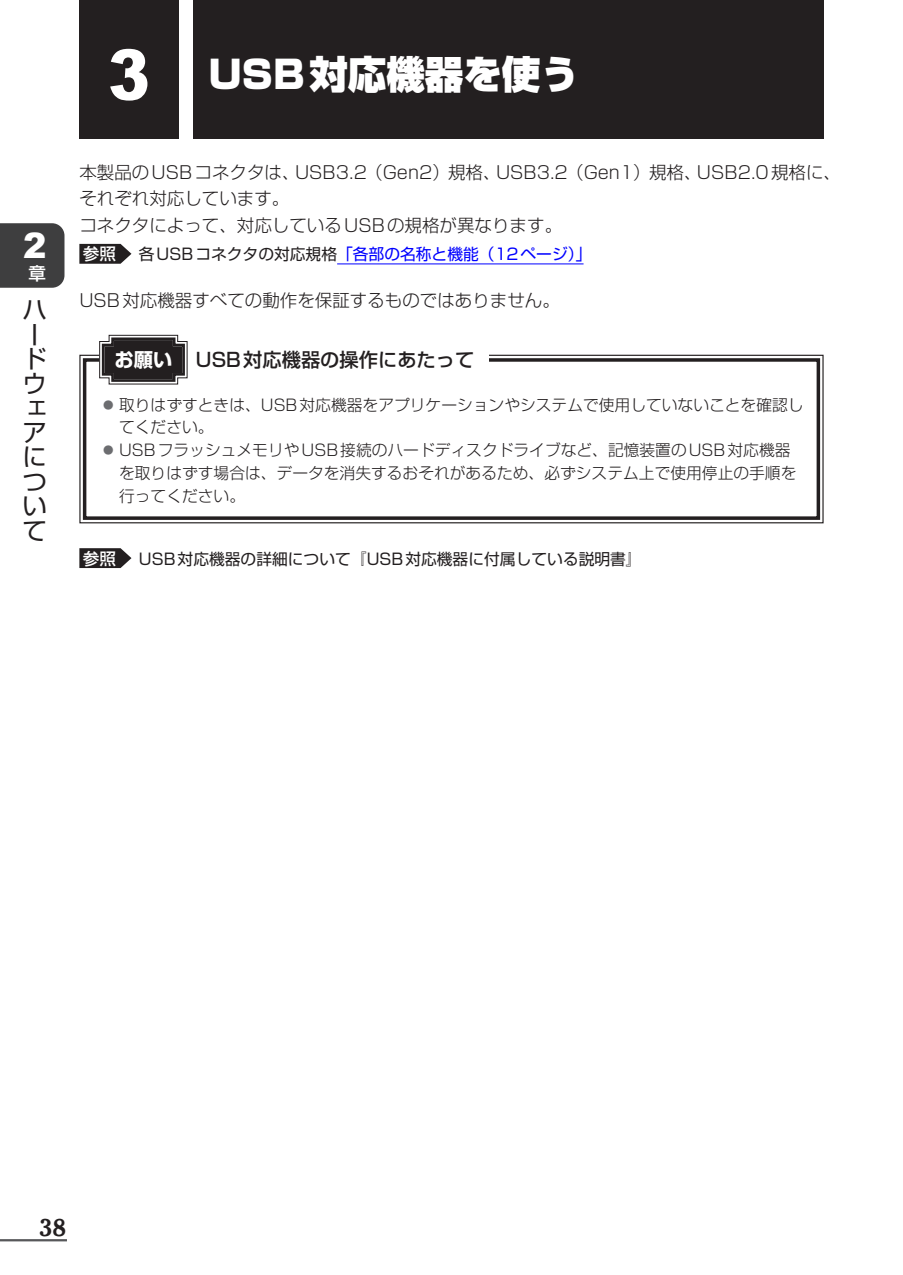
<style>
.page{position:relative;width:903px;height:1275px;background:#fff}
.page>*{position:absolute;margin:0;border:0;box-sizing:border-box;transform-origin:0 0}
.t1{font:900 38.5px "Shin Go Pro";color:#fff}
.t2{font:900 35px "Arial";color:#fff}
.t3{font:24.5px/24.5px "Shin Go Pro";color:#231f20}
.t4{font:23.97px "MO Suuji HA H Dn";color:#231f20;scale:.95 1}
.t5{font:500 19.25px "Shin Go Pro";color:#231f20}
.t6{font:300 17.5px/26.2px "Shin Go Pro";color:#231f20}
.t7{font:500 17.5px "Shin Go Pro";color:#fff}
.t8{font:500 16.62px "Shin Go Pro";color:#fff}
.t9{font:300 15.75px/22.8px "Shin Go Pro";color:#231f20}
.t10{font:15.75px "Shin Go Pro";color:#231f20}
.t11{font:15.75px "Shin Go Pro";color:#00f}
.s1{font-family:"Arial";font-size:70px}
.s2{color:#231f20}
.s3{font-weight:700;color:#fff}
.s4{font-size:10.5px;color:#6c6d70}
</style>
<div class="page">
<div style="left:0;top:223px;width:64px;height:65px;background:#3e3e3f"></div>
<div style="left:193px;top:0;width:630px;height:139px;background:#231f20"></div>
<div style="left:79px;top:0;width:100px;height:139px;background:#231f20"></div>
<hr style="left:0;top:1239px;width:67px;height:2px;background:#57585a">
<hr style="left:337px;top:264px;width:246px;height:1px;background:#00f">
<svg style="left:79px;top:244px;width:52px;height:20px"></svg>
<svg style="left:79px;top:354px;width:745px;height:170px"></svg>
<div style="left:83px;top:358px;width:737px;height:162px;border:4px solid #231f20"></div>
<div style="left:186px;top:341px;width:303px;height:37px;background:#fff"></div>
<svg style="left:97px;top:334px;width:93px;height:53px"></svg>
<svg style="left:79px;top:548px;width:52px;height:20px"></svg>
<h2 class="t2" style="left:23px;top:220px;width:25px">2</h2>
<p class="t7" style="left:28px;top:258px;width:19px">章</p>
<h3 class="t3" style="left:22px;top:295px;width:25px">ハードウェアについて</h3>
<h1 class="t1" style="left:108px;top:44px;width:472px"><span class="s1">3</span> USB対応機器を使う</h1>
<p class="t6" style="left:79px;top:157px;width:763px">本製品のUSBコネクタは、USB3.2（Gen2）規格、USB3.2（Gen1）規格、USB2.0規格に、それぞれ対応しています。<br>コネクタによって、対応しているUSBの規格が異なります。</p>
<p class="t8" style="left:83px;top:240px;width:35px">参照</p>
<p class="t11" style="left:139px;top:241px;width:454px"><span class="s2">各USBコネクタの対応規格</span>「各部の名称と機能（12ページ）」</p>
<p class="t6" style="left:79px;top:285px;width:482px">USB対応機器すべての動作を保証するものではありません。</p>
<p class="t5" style="left:114px;top:344px;width:361px"><span class="s3">お願い</span> USB対応機器の操作にあたって</p>
<p class="t9" style="left:119px;top:391px;width:686px;text-indent:-16px"><span class="s4">●</span> 取りはずすときは、USB対応機器をアプリケーションやシステムで使用していないことを確認してください。</p>
<p class="t9" style="left:119px;top:437px;width:679px;text-indent:-16px"><span class="s4">●</span> USBフラッシュメモリやUSB接続のハードディスクドライブなど、記憶装置のUSB対応機器を取りはずす場合は、データを消失するおそれがあるため、必ずシステム上で使用停止の手順を行ってください。</p>
<p class="t8" style="left:83px;top:545px;width:35px">参照</p>
<p class="t10" style="left:139px;top:546px;width:504px">USB対応機器の詳細について『USB対応機器に付属している説明書』</p>
<h3 class="t4" style="left:39px;top:1219px;width:31px">38</h3>
</div>
